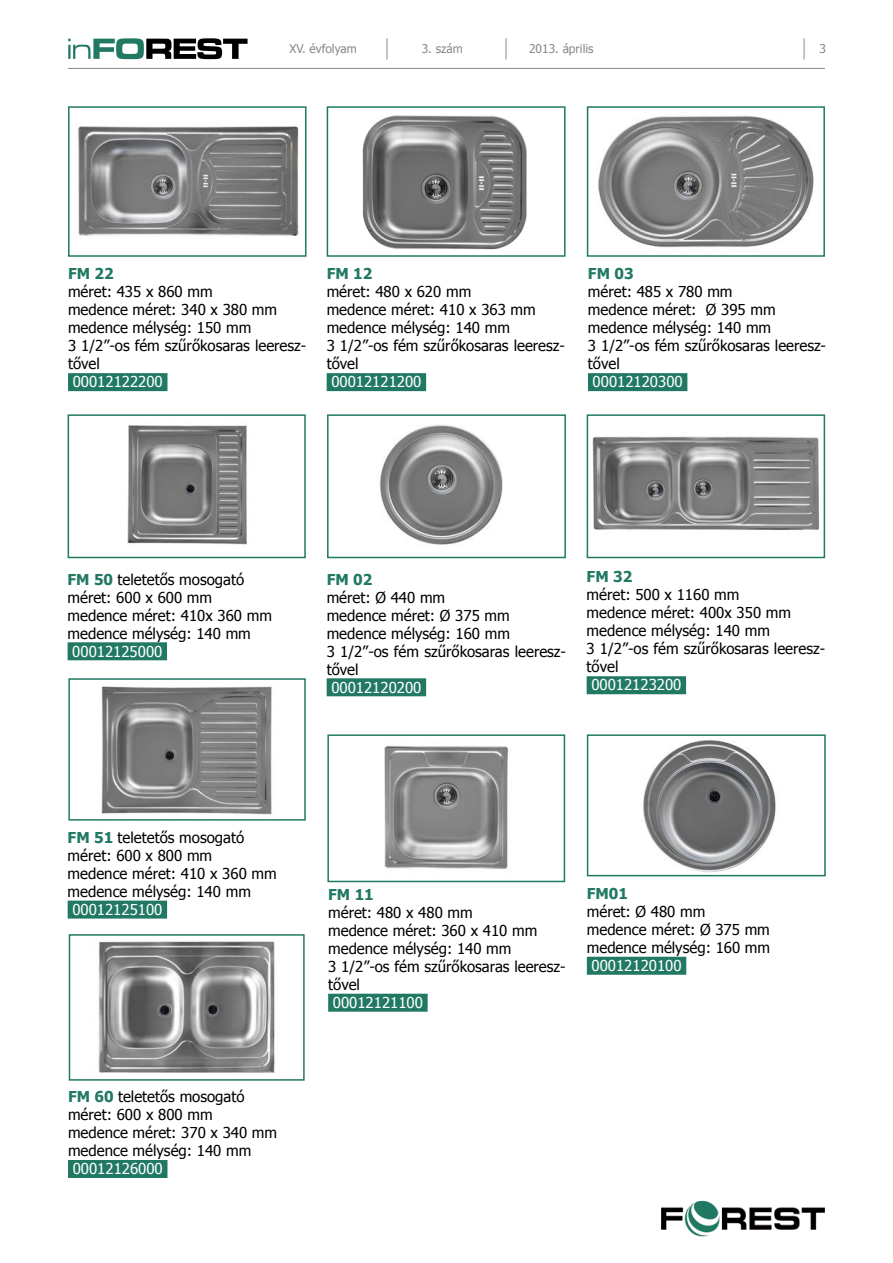
<style>
.page{position:relative;width:893px;height:1263px;background:#fff}
.page>*{position:absolute;margin:0;border:0;box-sizing:border-box;transform-origin:0 0}
.Cikk_szöveg_fekete{font:15px/18px "Tahoma";color:#000}
.Cikk_szöveg_fekete-2{font:15px "Tahoma";color:#fff}
.Terméknév{font:15px "Tahoma";color:#000}
.Terméknév-2{font:700 15px "Tahoma";color:#217964}
.t1{font:12px "Tahoma";color:#87888a}
.s1{font-weight:700;color:#217964}
</style>
<div class="page">
<svg style="left:68px;top:38px;width:180px;height:21px"></svg>
<svg style="left:387px;top:38px;width:1px;height:22px"></svg>
<svg style="left:506px;top:38px;width:1px;height:22px"></svg>
<svg style="left:804px;top:38px;width:1px;height:22px"></svg>
<img style="left:661px;top:1200px;width:164px;height:37px">
<hr style="left:68px;top:68px;width:757px;height:1px;background:#87888a">
<img style="left:592px;top:436px;width:228px;height:94px">
<div style="left:587px;top:414px;width:238px;height:144px;border:2px solid #217964"></div>
<img style="left:127px;top:425px;width:120px;height:120px">
<div style="left:68px;top:414px;width:238px;height:144px;border:2px solid #217964"></div>
<img style="left:101px;top:686px;width:171px;height:129px">
<div style="left:68px;top:678px;width:238px;height:143px;border:2px solid #217964"></div>
<img style="left:98px;top:941px;width:177px;height:132px">
<div style="left:69px;top:934px;width:236px;height:147px;border:2px solid #217964"></div>
<img style="left:384px;top:746px;width:124px;height:123px">
<div style="left:327px;top:734px;width:238px;height:148px;border:2px solid #217964"></div>
<div style="left:587px;top:676px;width:99px;height:18px;background:#217964"></div>
<div style="left:68px;top:642px;width:99px;height:18px;background:#217964"></div>
<div style="left:68px;top:900px;width:99px;height:18px;background:#217964"></div>
<div style="left:68px;top:1160px;width:99px;height:18px;background:#217964"></div>
<div style="left:328px;top:994px;width:100px;height:18px;background:#217964"></div>
<img style="left:362px;top:115px;width:165px;height:135px">
<div style="left:327px;top:106px;width:239px;height:151px;border:2px solid #217964"></div>
<img style="left:598px;top:115px;width:216px;height:133px">
<div style="left:587px;top:106px;width:238px;height:151px;border:2px solid #217964"></div>
<img style="left:643px;top:740px;width:133px;height:133px">
<div style="left:587px;top:734px;width:239px;height:142px;border:2px solid #217964"></div>
<img style="left:380px;top:425px;width:123px;height:120px">
<div style="left:327px;top:414px;width:239px;height:144px;border:2px solid #217964"></div>
<div style="left:587px;top:957px;width:99px;height:18px;background:#217964"></div>
<div style="left:327px;top:678px;width:99px;height:18px;background:#217964"></div>
<img style="left:78px;top:126px;width:221px;height:110px">
<div style="left:68px;top:106px;width:238px;height:151px;border:2px solid #217964"></div>
<div style="left:68px;top:373px;width:99px;height:18px;background:#217964"></div>
<div style="left:327px;top:373px;width:99px;height:18px;background:#217964"></div>
<div style="left:588px;top:373px;width:99px;height:18px;background:#217964"></div>
<p class="t1" style="left:290px;top:40px;width:69px">XV. évfolyam</p>
<p class="t1" style="left:422px;top:40px;width:43px">3. szám</p>
<p class="t1" style="left:529px;top:40px;width:66px">2013. április</p>
<p class="t1" style="left:820px;top:41px;width:8px">3</p>
<p class="Terméknév-2" style="left:68px;top:263px;width:47px">FM 22</p>
<p class="Cikk_szöveg_fekete" style="left:68px;top:282px;width:146px">méret: 435 x 860 mm</p>
<p class="Cikk_szöveg_fekete" style="left:68px;top:300px;width:211px">medence méret: 340 x 380 mm</p>
<p class="Cikk_szöveg_fekete" style="left:68px;top:318px;width:185px">medence mélység: 150 mm</p>
<p class="Cikk_szöveg_fekete" style="left:68px;top:336px;width:240px">3 1/2”-os fém szűrőkosaras leeresz&shy;tővel</p>
<p class="Cikk_szöveg_fekete-2" style="left:73px;top:372px;width:92px">00012122200</p>
<p class="Terméknév-2" style="left:327px;top:263px;width:47px">FM 12</p>
<p class="Cikk_szöveg_fekete" style="left:327px;top:282px;width:146px">méret: 480 x 620 mm</p>
<p class="Cikk_szöveg_fekete" style="left:327px;top:300px;width:211px">medence méret: 410 x 363 mm</p>
<p class="Cikk_szöveg_fekete" style="left:327px;top:318px;width:185px">medence mélység: 140 mm</p>
<p class="Cikk_szöveg_fekete" style="left:327px;top:336px;width:240px">3 1/2”-os fém szűrőkosaras leeresz&shy;tővel</p>
<p class="Cikk_szöveg_fekete-2" style="left:331px;top:372px;width:92px">00012121200</p>
<p class="Terméknév-2" style="left:588px;top:263px;width:47px">FM 03</p>
<p class="Cikk_szöveg_fekete" style="left:588px;top:282px;width:146px">méret: 485 x 780 mm</p>
<p class="Cikk_szöveg_fekete" style="left:588px;top:300px;width:189px">medence méret: Ø 395 mm</p>
<p class="Cikk_szöveg_fekete" style="left:588px;top:318px;width:185px">medence mélység: 140 mm</p>
<p class="Cikk_szöveg_fekete" style="left:588px;top:336px;width:240px">3 1/2”-os fém szűrőkosaras leeresz&shy;tővel</p>
<p class="Cikk_szöveg_fekete-2" style="left:593px;top:372px;width:92px">00012120300</p>
<p class="Terméknév" style="left:68px;top:569px;width:178px"><span class="s1">FM 50</span> teletetős mosogató</p>
<p class="Cikk_szöveg_fekete" style="left:68px;top:587px;width:146px">méret: 600 x 600 mm</p>
<p class="Cikk_szöveg_fekete" style="left:68px;top:605px;width:206px">medence méret: 410x 360 mm</p>
<p class="Cikk_szöveg_fekete" style="left:68px;top:623px;width:185px">medence mélység: 140 mm</p>
<p class="Cikk_szöveg_fekete-2" style="left:72px;top:641px;width:92px">00012125000</p>
<p class="Terméknév-2" style="left:327px;top:569px;width:47px">FM 02</p>
<p class="Cikk_szöveg_fekete" style="left:327px;top:587px;width:120px">méret: Ø 440 mm</p>
<p class="Cikk_szöveg_fekete" style="left:327px;top:605px;width:185px">medence méret: Ø 375 mm</p>
<p class="Cikk_szöveg_fekete" style="left:327px;top:623px;width:185px">medence mélység: 160 mm</p>
<p class="Cikk_szöveg_fekete" style="left:327px;top:641px;width:241px">3 1/2”-os fém szűrőkosaras leeresz&shy;tővel</p>
<p class="Cikk_szöveg_fekete-2" style="left:331px;top:677px;width:92px">00012120200</p>
<p class="Terméknév-2" style="left:587px;top:566px;width:47px">FM 32</p>
<p class="Cikk_szöveg_fekete" style="left:587px;top:585px;width:154px">méret: 500 x 1160 mm</p>
<p class="Cikk_szöveg_fekete" style="left:587px;top:603px;width:206px">medence méret: 400x 350 mm</p>
<p class="Cikk_szöveg_fekete" style="left:587px;top:621px;width:185px">medence mélység: 140 mm</p>
<p class="Cikk_szöveg_fekete" style="left:587px;top:639px;width:240px">3 1/2”-os fém szűrőkosaras leeresz&shy;tővel</p>
<p class="Cikk_szöveg_fekete-2" style="left:591px;top:675px;width:92px">00012123200</p>
<p class="Terméknév" style="left:68px;top:827px;width:178px"><span class="s1">FM 51</span> teletetős mosogató</p>
<p class="Cikk_szöveg_fekete" style="left:68px;top:846px;width:146px">méret: 600 x 800 mm</p>
<p class="Cikk_szöveg_fekete" style="left:68px;top:864px;width:211px">medence méret: 410 x 360 mm</p>
<p class="Cikk_szöveg_fekete" style="left:68px;top:882px;width:185px">medence mélység: 140 mm</p>
<p class="Cikk_szöveg_fekete-2" style="left:72px;top:899px;width:92px">00012125100</p>
<p class="Terméknév" style="left:68px;top:1087px;width:178px"><span class="s1">FM 60</span> teletetős mosogató</p>
<p class="Cikk_szöveg_fekete" style="left:68px;top:1105px;width:146px">méret: 600 x 800 mm</p>
<p class="Cikk_szöveg_fekete" style="left:68px;top:1123px;width:211px">medence méret: 370 x 340 mm</p>
<p class="Cikk_szöveg_fekete" style="left:68px;top:1141px;width:185px">medence mélység: 140 mm</p>
<p class="Cikk_szöveg_fekete-2" style="left:73px;top:1159px;width:92px">00012126000</p>
<p class="Terméknév-2" style="left:328px;top:884px;width:47px">FM 11</p>
<p class="Cikk_szöveg_fekete" style="left:328px;top:903px;width:146px">méret: 480 x 480 mm</p>
<p class="Cikk_szöveg_fekete" style="left:328px;top:921px;width:211px">medence méret: 360 x 410 mm</p>
<p class="Cikk_szöveg_fekete" style="left:328px;top:939px;width:185px">medence mélység: 140 mm</p>
<p class="Cikk_szöveg_fekete" style="left:328px;top:957px;width:239px">3 1/2”-os fém szűrőkosaras leeresz&shy;tővel</p>
<p class="Cikk_szöveg_fekete-2" style="left:333px;top:992px;width:92px">00012121100</p>
<p class="Terméknév-2" style="left:587px;top:883px;width:43px">FM01</p>
<p class="Cikk_szöveg_fekete" style="left:587px;top:902px;width:120px">méret: Ø 480 mm</p>
<p class="Cikk_szöveg_fekete" style="left:587px;top:920px;width:185px">medence méret: Ø 375 mm</p>
<p class="Cikk_szöveg_fekete" style="left:587px;top:938px;width:185px">medence mélység: 160 mm</p>
<p class="Cikk_szöveg_fekete-2" style="left:591px;top:955px;width:92px">00012120100</p>
</div>
